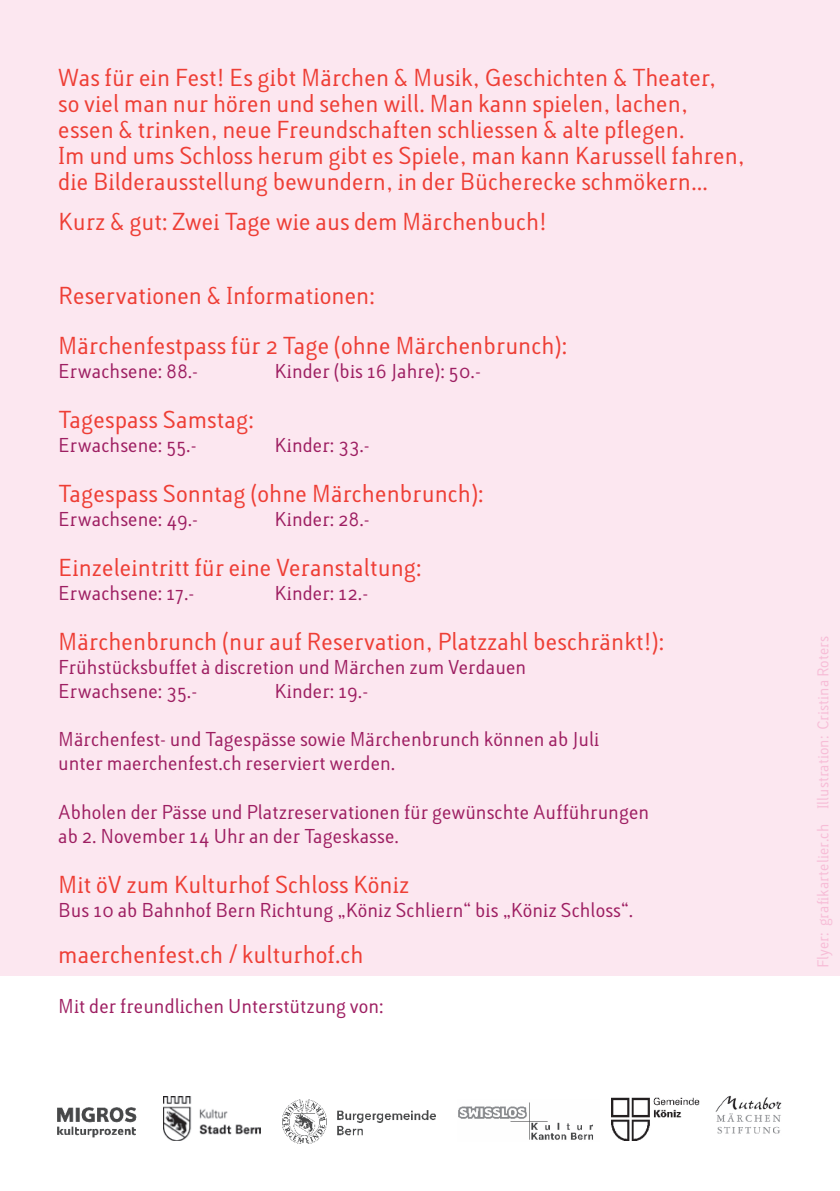
<style>
.page{position:relative;width:840px;height:1191px;background:#fff}
.page>*{position:absolute;margin:0;border:0;box-sizing:border-box;transform-origin:0 0}
.t1{font:22px/26px "Lacuna";color:#ee3e35}
.t2{font:18px/24px "Lacuna";color:#9e1f62}
.t3{font:14px "Lacuna";color:#f7bdd7}
</style>
<div class="page">
<div style="left:0;top:0;width:839px;height:975px;background:#fce7f0"></div>
<img style="left:57px;top:1107px;width:80px;height:31px">
<img style="left:163px;top:1096px;width:97px;height:44px">
<img style="left:282px;top:1099px;width:153px;height:44px">
<img style="left:458px;top:1102px;width:135px;height:38px">
<img style="left:611px;top:1097px;width:89px;height:43px">
<img style="left:715px;top:1095px;width:67px;height:39px">
<p class="t1" style="left:58px;top:66px;width:687px">Was für ein Fest! Es gibt Märchen &amp; Musik, Geschichten &amp; Theater,<br>so viel man nur hören und sehen will. Man kann spielen, lachen, essen &amp; trinken, neue Freundschaften schliessen &amp; alte pflegen.<br>Im und ums Schloss herum gibt es Spiele, man kann Karussell fahren, die Bilderausstellung bewundern, in der Bücherecke schmökern…</p>
<p class="t1" style="left:58px;top:210px;width:490px">Kurz &amp; gut: Zwei Tage wie aus dem Märchenbuch!</p>
<p class="t1" style="left:58px;top:284px;width:318px">Reservationen &amp; Informationen:</p>
<p class="t1" style="left:58px;top:334px;width:510px">Märchenfestpass für 2 Tage (ohne Märchenbrunch):</p>
<p class="t2" style="left:58px;top:360px;width:141px">Erwachsene: 88.-</p>
<p class="t2" style="left:274px;top:360px;width:208px">Kinder (bis 16 Jahre): 50.-</p>
<p class="t1" style="left:58px;top:408px;width:197px">Tagespass Samstag:</p>
<p class="t2" style="left:58px;top:434px;width:140px">Erwachsene: 55.-</p>
<p class="t2" style="left:274px;top:434px;width:97px">Kinder: 33.-</p>
<p class="t1" style="left:58px;top:482px;width:426px">Tagespass Sonntag (ohne Märchenbrunch):</p>
<p class="t2" style="left:58px;top:508px;width:141px">Erwachsene: 49.-</p>
<p class="t2" style="left:274px;top:508px;width:97px">Kinder: 28.-</p>
<p class="t1" style="left:58px;top:556px;width:364px">Einzeleintritt für eine Veranstaltung:</p>
<p class="t2" style="left:58px;top:582px;width:138px">Erwachsene: 17.-</p>
<p class="t2" style="left:274px;top:582px;width:95px">Kinder: 12.-</p>
<p class="t1" style="left:58px;top:630px;width:607px">Märchenbrunch (nur auf Reservation, Platzzahl beschränkt!):</p>
<p class="t2" style="left:58px;top:656px;width:469px">Frühstücksbuffet à discretion und Märchen zum Verdauen<br>Erwachsene: 35.-</p>
<p class="t2" style="left:274px;top:680px;width:95px">Kinder: 19.-</p>
<p class="t2" style="left:58px;top:728px;width:542px">Märchenfest- und Tagespässe sowie Märchenbrunch können ab Juli unter maerchenfest.ch reserviert werden.</p>
<p class="t2" style="left:58px;top:800px;width:592px">Abholen der Pässe und Platzreservationen für gewünschte Aufführungen ab 2. November 14 Uhr an der Tageskasse.</p>
<p class="t1" style="left:58px;top:872px;width:352px">Mit öV zum Kulturhof Schloss Köniz</p>
<p class="t2" style="left:58px;top:898px;width:576px">Bus 10 ab Bahnhof Bern Richtung „Köniz Schliern“ bis „Köniz Schloss“.</p>
<p class="t1" style="left:58px;top:942px;width:307px">maerchenfest.ch / kulturhof.ch</p>
<p class="t2" style="left:58px;top:994px;width:327px">Mit der freundlichen Unterstützung von:</p>
<p class="t3" style="left:813px;top:968px;width:333px;rotate:-90deg">Flyer: grafikartelier.ch Illustration: Cristina Roters</p>
</div>
